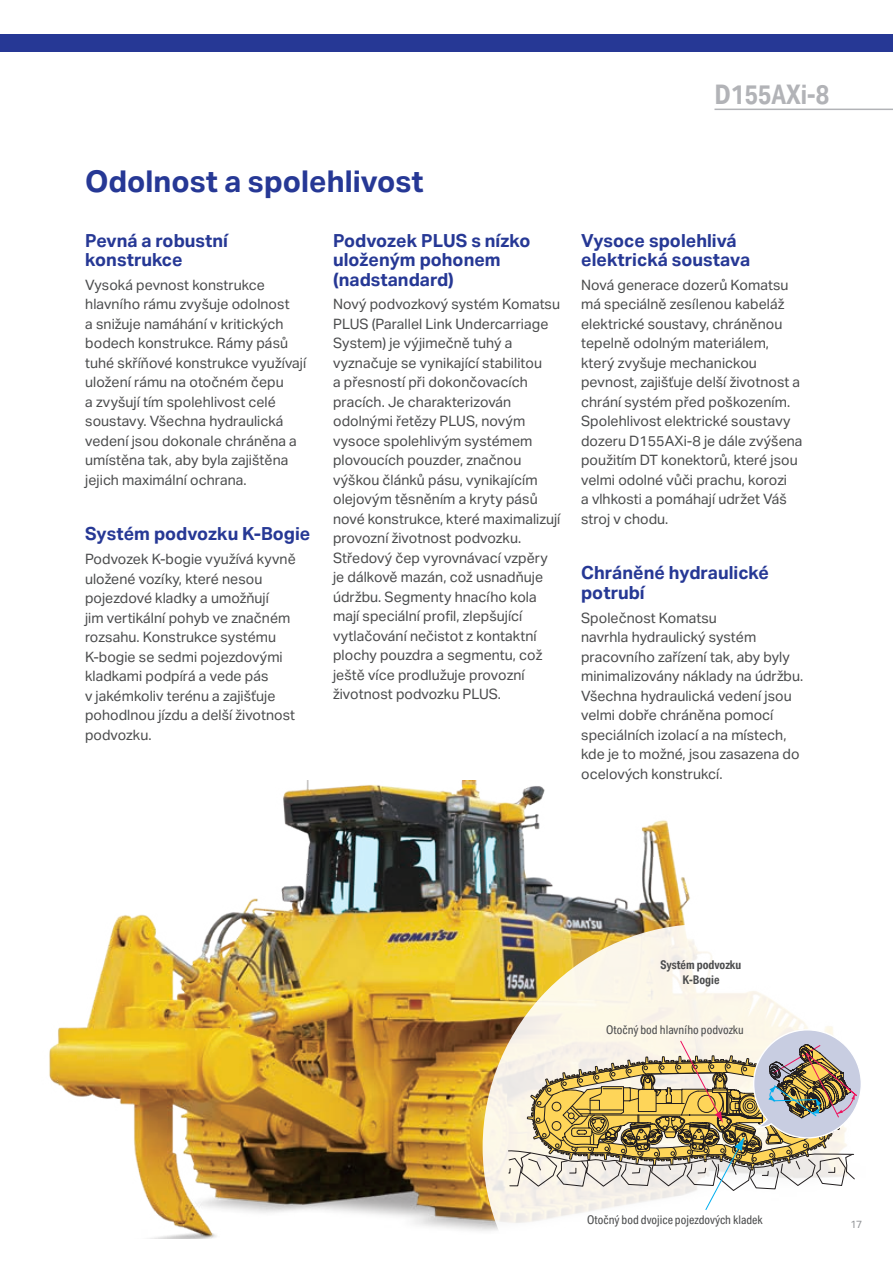
<style>
.page{position:relative;width:893px;height:1263px;background:#fff}
.page>*{position:absolute;margin:0;border:0;box-sizing:border-box;transform-origin:0 0}
.t1{font:700 30px "Aktiv Grotesk";color:#263895}
.t2{font:700 27px "Aktiv Grotesk Cd";color:#b2b3b7}
.t3{font:700 18px/19.5px "Aktiv Grotesk";color:#263895}
.t4{font:14.25px/19.5px "Aktiv Grotesk";color:#4b4c4d}
.t5{font:12px "Aktiv Grotesk Cd";color:#4b4c4d}
.t6{font:700 12px/15px "Aktiv Grotesk Cd";color:#4b4c4d;text-align:center}
.t7{font:10.5px "Aktiv Grotesk";color:#939598}
</style>
<div class="page">
<img style="left:49px;top:780px;width:641px;height:458px">
<svg style="left:483px;top:924px;width:321px;height:314px"></svg>
<svg style="left:508px;top:1022px;width:353px;height:188px;background:#d3c8ad"></svg>
<div style="left:0;top:34px;width:893px;height:17px;background:#263895"></div>
<hr style="left:714px;top:109px;width:179px;height:1px;background:#b2b3b7">
<h2 class="t2" style="left:714px;top:79px;width:116px">D155AXi-8</h2>
<h1 class="t1" style="left:85px;top:164px;width:340px">Odolnost a spolehlivost</h1>
<p class="t3" style="left:85px;top:231px;width:144px">Pevná a robustní konstrukce</p>
<p class="t4" style="left:85px;top:275px;width:223px">Vysoká pevnost konstrukce hlavního rámu zvyšuje odolnost<br>a snižuje namáhání v kritických bodech konstrukce. Rámy pásů tuhé skříňové konstrukce využívají uložení rámu na otočném čepu<br>a zvyšují tím spolehlivost celé soustavy. Všechna hydraulická vedení jsou dokonale chráněna a umístěna tak, aby byla zajištěna jejich maximální ochrana.</p>
<p class="t3" style="left:85px;top:524px;width:227px">Systém podvozku K-Bogie</p>
<p class="t4" style="left:85px;top:549px;width:212px">Podvozek K-bogie využívá kyvně uložené vozíky, které nesou pojezdové kladky a umožňují<br>jim vertikální pohyb ve značném rozsahu. Konstrukce systému<br>K-bogie se sedmi pojezdovými kladkami podpírá a vede pás<br>v jakémkoliv terénu a zajišťuje pohodlnou jízdu a delší životnost podvozku.</p>
<p class="t3" style="left:333px;top:231px;width:199px">Podvozek PLUS s nízko uloženým pohonem (nadstandard)</p>
<p class="t4" style="left:333px;top:295px;width:229px">Nový podvozkový systém Komatsu<br>PLUS (Parallel Link Undercarriage<br>System) je výjimečně tuhý a vyznačuje se vynikající stabilitou<br>a přesností při dokončovacích pracích. Je charakterizován odolnými řetězy PLUS, novým vysoce spolehlivým systémem plovoucích pouzder, značnou výškou článků pásu, vynikajícím olejovým těsněním a kryty pásů nové konstrukce, které maximalizují provozní životnost podvozku.<br>Středový čep vyrovnávací vzpěry je dálkově mazán, což usnadňuje údržbu. Segmenty hnacího kola mají speciální profil, zlepšující vytlačování nečistot z kontaktní plochy pouzdra a segmentu, což ještě více prodlužuje provozní životnost podvozku PLUS.</p>
<p class="t3" style="left:581px;top:231px;width:171px">Vysoce spolehlivá elektrická soustava</p>
<p class="t4" style="left:581px;top:275px;width:223px">Nová generace dozerů Komatsu má speciálně zesílenou kabeláž elektrické soustavy, chráněnou tepelně odolným materiálem, který zvyšuje mechanickou pevnost, zajišťuje delší životnost a chrání systém před poškozením.<br>Spolehlivost elektrické soustavy dozeru D155AXi-8 je dále zvýšena použitím DT konektorů, které jsou velmi odolné vůči prachu, korozi<br>a vlhkosti a pomáhají udržet Váš stroj v chodu.</p>
<p class="t3" style="left:581px;top:563px;width:189px">Chráněné hydraulické potrubí</p>
<p class="t4" style="left:581px;top:608px;width:224px">Společnost Komatsu<br>navrhla hydraulický systém pracovního zařízení tak, aby byly minimalizovány náklady na údržbu.<br>Všechna hydraulická vedení jsou velmi dobře chráněna pomocí speciálních izolací a na místech, kde je to možné, jsou zasazena do ocelových konstrukcí.</p>
<p class="t6" style="left:661px;top:957px;width:82px">Systém podvozku<br>K-Bogie</p>
<p class="t5" style="left:606px;top:1023px;width:139px">Otočný bod hlavního podvozku</p>
<p class="t5" style="left:587px;top:1213px;width:177px">Otočný bod dvojice pojezdových kladek</p>
<p class="t7" style="left:850px;top:1218px;width:14px">17</p>
</div>
